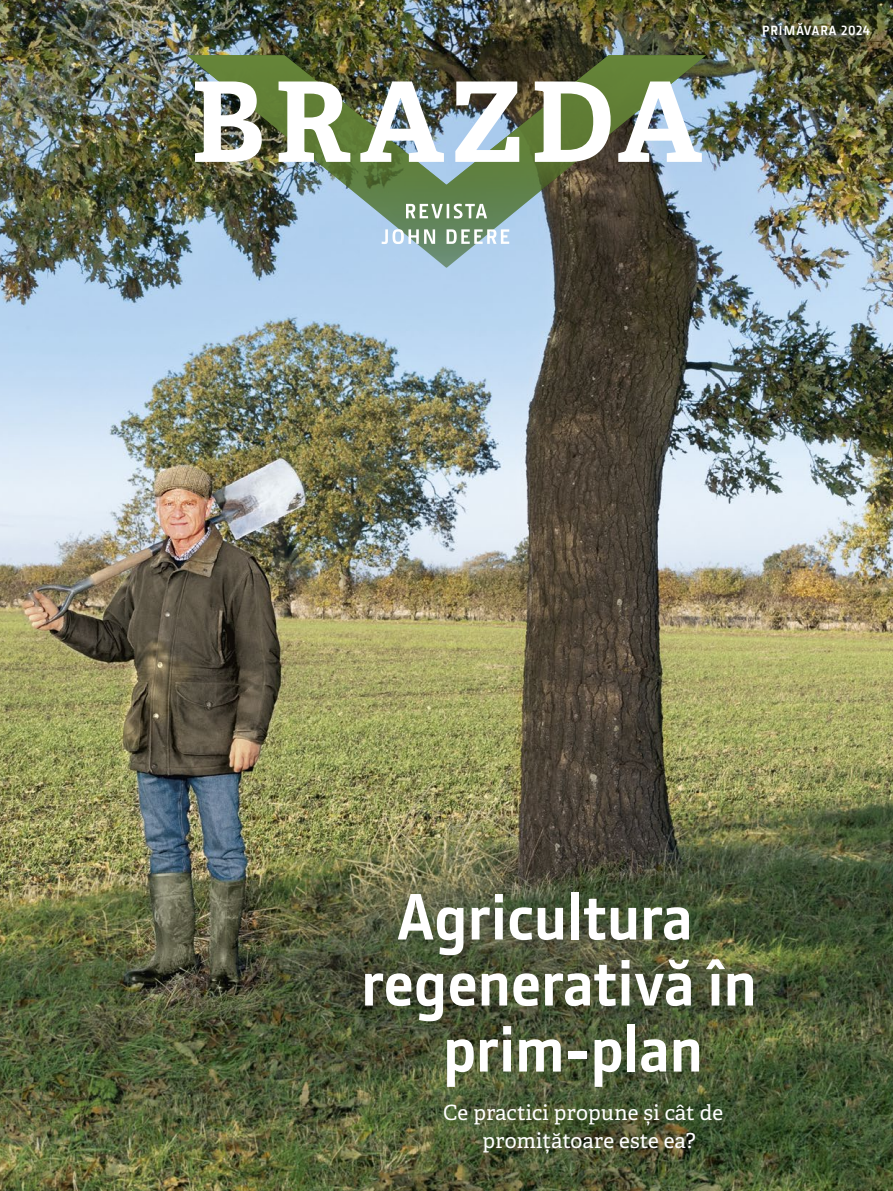
<style>
.page{position:relative;width:893px;height:1191px;background:#fff}
.page>*{position:absolute;margin:0;border:0;box-sizing:border-box;transform-origin:0 0}
.t1{font:700 66px/66px "JD Sans Pro";color:#fff;text-align:center}
.t2{font:21px/28.5px "Adelle PE";letter-spacing:.005em;color:#fff;text-align:center}
.t3{font:700 13.5px "JD Sans Pro";letter-spacing:.08em;color:#fff}
</style>
<div class="page">
<img style="left:0;top:0;width:893px;height:1191px">
<img style="left:187px;top:55px;width:519px;height:213px">
<svg style="left:382px;top:204px;width:127px;height:40px"></svg>
<img style="left:195px;top:81px;width:507px;height:81px">
<p class="t3" style="left:762px;top:21px;width:110px">PRIMĂVARA 2024</p>
<h1 class="t1" style="left:361px;top:882px;width:397px">Agricultura regenerativă în prim-plan</h1>
<p class="t2" style="left:443px;top:1097px;width:282px">Ce practici propune și cât de promițătoare este ea?</p>
</div>
